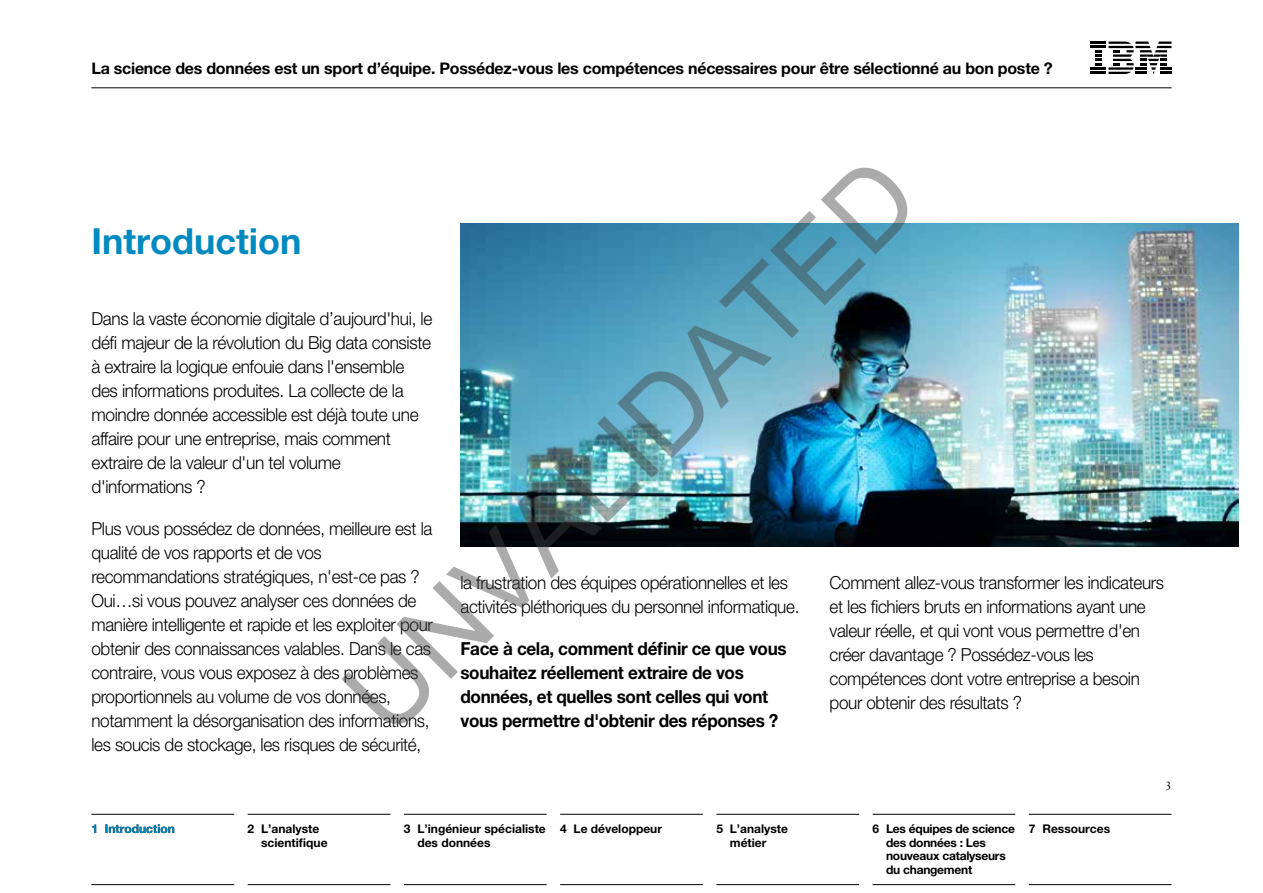
<style>
.page{position:relative;width:1263px;height:893px;background:#fff}
.page>*{position:absolute;margin:0;border:0;box-sizing:border-box;transform-origin:0 0}
.t1{font:108px "Arial";color:rgb(64 64 64/.44)}
.t2{font:700 36px "Helvetica Neue LT Pro";color:#008abf}
.t3{font:300 18px/24px "Helvetica Neue LT Pro";letter-spacing:-.02em;color:#000;scale:.95 1}
.t4{font:300 18px/24px "Helvetica Neue LT Pro";letter-spacing:-.02em;color:#000;scale:.96 1}
.t5{font:700 18px/24px "Helvetica Neue LT Pro";letter-spacing:-.02em;color:#000;scale:.95 1}
.t6{font:700 16.05px "Helvetica Neue LT Pro";letter-spacing:-.015em;color:#000}
.t7{font:700 12px/13.5px "Helvetica Neue LT Pro";color:#000}
.t8{font:700 12px/13.5px "Helvetica Neue LT Pro";letter-spacing:-.02em;color:#000}
.t9{font:700 12px "Helvetica Neue LT Pro";color:#008abf}
.t10{font:12px "Janson Text LT Std";color:#000}
</style>
<div class="page">
<svg style="left:1090px;top:42px;width:81px;height:32px"></svg>
<hr style="left:91px;top:87px;width:1080px;height:1px;background:#000">
<hr style="left:91px;top:814px;width:143px;height:1px;background:#000">
<hr style="left:91px;top:884px;width:143px;height:1px;background:#000">
<hr style="left:248px;top:814px;width:142px;height:1px;background:#000">
<hr style="left:248px;top:884px;width:142px;height:1px;background:#000">
<hr style="left:404px;top:814px;width:143px;height:1px;background:#000">
<hr style="left:404px;top:884px;width:143px;height:1px;background:#000">
<hr style="left:560px;top:814px;width:143px;height:1px;background:#000">
<hr style="left:560px;top:884px;width:143px;height:1px;background:#000">
<hr style="left:716px;top:814px;width:143px;height:1px;background:#000">
<hr style="left:716px;top:884px;width:143px;height:1px;background:#000">
<hr style="left:872px;top:814px;width:143px;height:1px;background:#000">
<hr style="left:872px;top:884px;width:143px;height:1px;background:#000">
<hr style="left:1029px;top:814px;width:142px;height:1px;background:#000">
<hr style="left:1029px;top:884px;width:142px;height:1px;background:#000">
<img style="left:460px;top:224px;width:779px;height:323px">
<p class="t6" style="left:91px;top:58px;width:963px">La science des données est un sport d’équipe. Possédez-vous les compétences nécessaires pour être sélectionné au bon poste ?</p>
<h1 class="t1" style="left:313px;top:663px;width:758px;rotate:-45deg">UNVALIDATED</h1>
<h2 class="t2" style="left:91px;top:219px;width:211px">Introduction</h2>
<p class="t4" style="left:91px;top:306px;width:357px">Dans la vaste économie digitale d’aujourd'hui, le défi majeur de la révolution du Big data consiste à extraire la logique enfouie dans l'ensemble des informations produites. La collecte de la moindre donnée accessible est déjà toute une affaire pour une entreprise, mais comment extraire de la valeur d'un tel volume d'informations ?</p>
<p class="t3" style="left:91px;top:516px;width:361px">Plus vous possédez de données, meilleure est la qualité de vos rapports et de vos recommandations stratégiques, n'est-ce pas ?<br>Oui…si vous pouvez analyser ces données de manière intelligente et rapide et les exploiter pour obtenir des connaissances valables. Dans le cas contraire, vous vous exposez à des problèmes proportionnels au volume de vos données, notamment la désorganisation des informations, les soucis de stockage, les risques de sécurité,</p>
<p class="t3" style="left:460px;top:570px;width:358px">la frustration des équipes opérationnelles et les activités pléthoriques du personnel informatique.</p>
<p class="t5" style="left:460px;top:636px;width:345px">Face à cela, comment définir ce que vous souhaitez réellement extraire de vos données, et quelles sont celles qui vont vous permettre d'obtenir des réponses ?</p>
<p class="t3" style="left:829px;top:570px;width:354px">Comment allez-vous transformer les indicateurs et les fichiers bruts en informations ayant une valeur réelle, et qui vont vous permettre d'en créer davantage ? Possédez-vous les compétences dont votre entreprise a besoin</p>
<p class="t3" style="left:829px;top:690px;width:204px">pour obtenir des résultats ?</p>
<p class="t9" style="left:91px;top:821px;width:85px">1 Introduction</p>
<p class="t7" style="left:261px;top:822px;width:68px;text-indent:-14px">2 L’analyste scientifique</p>
<p class="t7" style="left:417px;top:822px;width:130px;text-indent:-14px">3 L’ingénieur spécialiste des données</p>
<p class="t7" style="left:560px;top:822px;width:103px">4 Le développeur</p>
<p class="t7" style="left:730px;top:822px;width:60px;text-indent:-14px">5 L’analyste métier</p>
<p class="t8" style="left:886px;top:822px;width:130px;text-indent:-14px">6 Les équipes de science des données : Les nouveaux catalyseurs du changement</p>
<p class="t7" style="left:1029px;top:822px;width:83px">7 Ressources</p>
<p class="t10" style="left:1165px;top:778px;width:8px">3</p>
</div>
